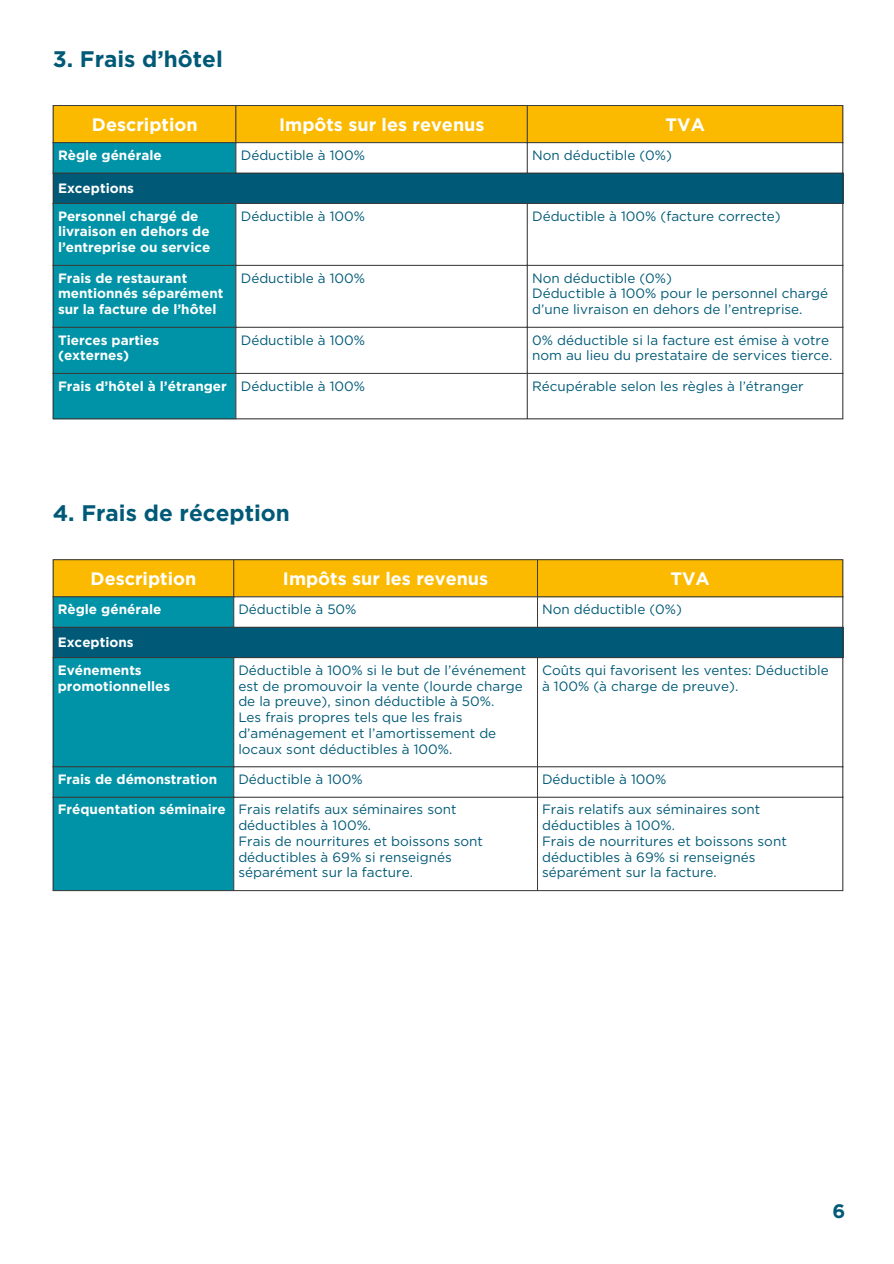
<style>
.page{position:relative;width:894px;height:1264px;background:#fff}
.page>*{position:absolute;margin:0;border:0;box-sizing:border-box;transform-origin:0 0}
.t1{font:700 22.5px "Gotham";color:#005a77}
.t2{font:700 19.5px "Gotham";color:#005a77}
.t3{font:700 18px "Gotham";color:#fff}
.t4{font:13.5px/15.8px "Gotham";color:#005a77}
.t5{font:700 13.5px/15.8px "Gotham";color:#fff}
</style>
<div class="page">
<div style="left:54px;top:106px;width:788px;height:36px;background:#fbba00"></div>
<div style="left:54px;top:143px;width:181px;height:275px;background:#0093a7"></div>
<svg style="left:236px;top:143px;width:290px;height:275px"></svg>
<div style="left:53px;top:173px;width:789px;height:31px;background:#005a77"></div>
<hr style="left:53px;top:106px;width:1px;height:312px;background:#3c3c3b">
<hr style="left:235px;top:106px;width:1px;height:67px;background:#3c3c3b">
<hr style="left:235px;top:204px;width:1px;height:214px;background:#3c3c3b">
<hr style="left:526px;top:106px;width:1px;height:67px;background:#3c3c3b">
<hr style="left:526px;top:204px;width:1px;height:214px;background:#3c3c3b">
<hr style="left:842px;top:106px;width:1px;height:312px;background:#3c3c3b">
<hr style="left:53px;top:105px;width:790px;height:1px;background:#3c3c3b">
<hr style="left:53px;top:142px;width:790px;height:1px;background:#3c3c3b">
<hr style="left:53px;top:173px;width:790px;height:1px;background:#3c3c3b">
<hr style="left:53px;top:203px;width:790px;height:1px;background:#3c3c3b">
<hr style="left:53px;top:265px;width:790px;height:1px;background:#3c3c3b">
<hr style="left:53px;top:327px;width:790px;height:1px;background:#3c3c3b">
<hr style="left:53px;top:373px;width:790px;height:1px;background:#3c3c3b">
<hr style="left:53px;top:418px;width:790px;height:1px;background:#3c3c3b">
<div style="left:54px;top:560px;width:788px;height:36px;background:#fbba00"></div>
<div style="left:54px;top:597px;width:179px;height:293px;background:#0093a7"></div>
<svg style="left:234px;top:597px;width:303px;height:293px"></svg>
<div style="left:53px;top:627px;width:789px;height:31px;background:#005a77"></div>
<hr style="left:53px;top:560px;width:1px;height:330px;background:#3c3c3b">
<hr style="left:233px;top:560px;width:1px;height:67px;background:#3c3c3b">
<hr style="left:233px;top:658px;width:1px;height:232px;background:#3c3c3b">
<hr style="left:537px;top:560px;width:1px;height:67px;background:#3c3c3b">
<hr style="left:537px;top:658px;width:1px;height:232px;background:#3c3c3b">
<hr style="left:842px;top:560px;width:1px;height:330px;background:#3c3c3b">
<hr style="left:53px;top:559px;width:790px;height:1px;background:#3c3c3b">
<hr style="left:53px;top:596px;width:790px;height:1px;background:#3c3c3b">
<hr style="left:53px;top:627px;width:790px;height:1px;background:#3c3c3b">
<hr style="left:53px;top:657px;width:790px;height:1px;background:#3c3c3b">
<hr style="left:53px;top:766px;width:790px;height:1px;background:#3c3c3b">
<hr style="left:53px;top:796px;width:790px;height:1px;background:#3c3c3b">
<hr style="left:53px;top:890px;width:790px;height:1px;background:#3c3c3b">
<p class="t1" style="left:53px;top:45px;width:171px">3. Frais d’hôtel</p>
<p class="t3" style="left:92px;top:113px;width:107px">Description</p>
<p class="t3" style="left:279px;top:113px;width:207px">Impôts sur les revenus</p>
<p class="t3" style="left:665px;top:113px;width:41px">TVA</p>
<p class="t5" style="left:58px;top:147px;width:105px">Règle générale</p>
<p class="t4" style="left:241px;top:147px;width:126px">Déductible à 100%</p>
<p class="t4" style="left:532px;top:147px;width:141px">Non déductible (0%)</p>
<p class="t5" style="left:58px;top:180px;width:77px">Exceptions</p>
<p class="t5" style="left:58px;top:208px;width:154px">Personnel chargé de livraison en dehors de l’entreprise ou service</p>
<p class="t4" style="left:241px;top:208px;width:126px">Déductible à 100%</p>
<p class="t4" style="left:532px;top:208px;width:250px">Déductible à 100% (facture correcte)</p>
<p class="t5" style="left:58px;top:270px;width:167px">Frais de restaurant mentionnés séparément sur la facture de l’hôtel</p>
<p class="t4" style="left:241px;top:270px;width:126px">Déductible à 100%</p>
<p class="t4" style="left:532px;top:270px;width:141px">Non déductible (0%)</p>
<p class="t4" style="left:532px;top:285px;width:297px">Déductible à 100% pour le personnel chargé d’une livraison en dehors de l’entreprise.</p>
<p class="t5" style="left:58px;top:332px;width:103px">Tierces parties (externes)</p>
<p class="t4" style="left:241px;top:332px;width:126px">Déductible à 100%</p>
<p class="t4" style="left:532px;top:332px;width:302px">0% déductible si la facture est émise à votre nom au lieu du prestataire de services tierce.</p>
<p class="t5" style="left:58px;top:378px;width:170px">Frais d’hôtel à l’étranger</p>
<p class="t4" style="left:241px;top:378px;width:126px">Déductible à 100%</p>
<p class="t4" style="left:532px;top:378px;width:273px">Récupérable selon les règles à l’étranger</p>
<p class="t1" style="left:53px;top:499px;width:238px">4. Frais de réception</p>
<p class="t3" style="left:91px;top:567px;width:107px">Description</p>
<p class="t3" style="left:283px;top:567px;width:207px">Impôts sur les revenus</p>
<p class="t3" style="left:670px;top:567px;width:41px">TVA</p>
<p class="t5" style="left:58px;top:601px;width:105px">Règle générale</p>
<p class="t4" style="left:238px;top:601px;width:120px">Déductible à 50%</p>
<p class="t4" style="left:542px;top:601px;width:141px">Non déductible (0%)</p>
<p class="t5" style="left:58px;top:634px;width:77px">Exceptions</p>
<p class="t5" style="left:58px;top:662px;width:114px">Evénements promotionnelles</p>
<p class="t4" style="left:238px;top:662px;width:289px">Déductible à 100% si le but de l’événement est de promouvoir la vente (lourde charge de la preuve), sinon déductible à 50%.</p>
<p class="t4" style="left:238px;top:709px;width:259px">Les frais propres tels que les frais d’aménagement et l’amortissement de locaux sont déductibles à 100%.</p>
<p class="t4" style="left:542px;top:662px;width:288px">Coûts qui favorisent les ventes: Déductible à 100% (à charge de preuve).</p>
<p class="t5" style="left:58px;top:771px;width:161px">Frais de démonstration</p>
<p class="t4" style="left:238px;top:771px;width:126px">Déductible à 100%</p>
<p class="t4" style="left:542px;top:771px;width:126px">Déductible à 100%</p>
<p class="t5" style="left:58px;top:801px;width:170px">Fréquentation séminaire</p>
<p class="t4" style="left:238px;top:801px;width:220px">Frais relatifs aux séminaires sont déductibles à 100%.</p>
<p class="t4" style="left:238px;top:833px;width:246px">Frais de nourritures et boissons sont déductibles à 69% si renseignés séparément sur la facture.</p>
<p class="t4" style="left:542px;top:801px;width:220px">Frais relatifs aux séminaires sont déductibles à 100%.</p>
<p class="t4" style="left:542px;top:833px;width:246px">Frais de nourritures et boissons sont déductibles à 69% si renseignés séparément sur la facture.</p>
<p class="t2" style="left:832px;top:1199px;width:14px">6</p>
</div>
